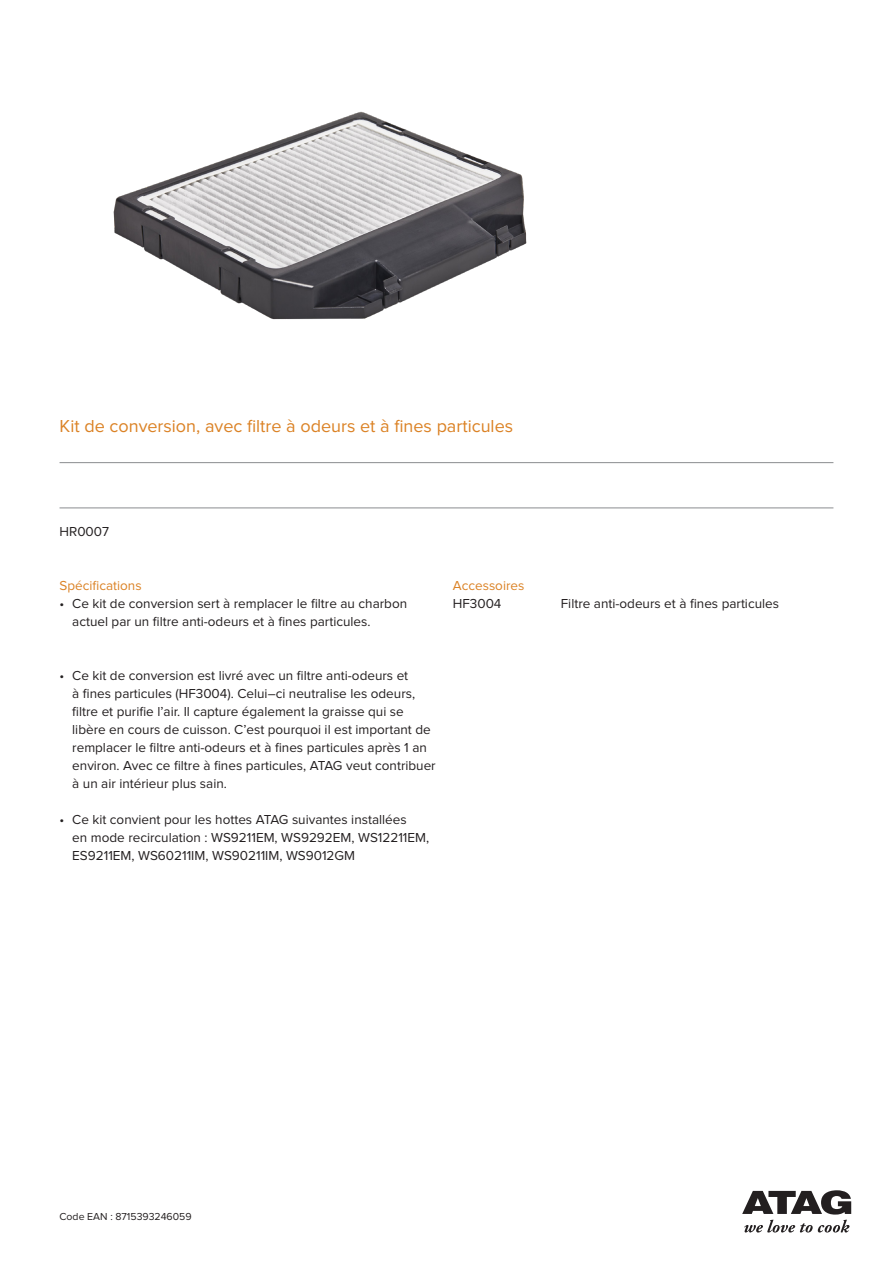
<style>
.page{position:relative;width:893px;height:1263px;background:#fff}
.page>*{position:absolute;margin:0;border:0;box-sizing:border-box;transform-origin:0 0}
.Productnaam{font:18px "Proxima Nova";color:#db8225}
.accessoire_overzicht{font:13.5px/18px "Proxima Nova";color:#231f20}
.producttekst_tussenk{font:13.5px "Proxima Nova";color:#db8225}
.type_overzicht{font:13.5px "Proxima Nova";color:#231f20}
.EANnr{font:10.5px "Proxima Nova";color:#231f20}
</style>
<div class="page">
<hr style="left:60px;top:462px;width:773px;height:1px;background:#8a8c8f">
<hr style="left:60px;top:508px;width:773px;height:1px;background:#8a8c8f">
<svg style="left:744px;top:1220px;width:105px;height:12px"></svg>
<svg style="left:742px;top:1190px;width:109px;height:24px"></svg>
<img style="left:113px;top:111px;width:414px;height:209px">
<p class="Productnaam" style="left:60px;top:418px;width:455px">Kit de conversion, avec filtre à odeurs et à fines particules</p>
<p class="type_overzicht" style="left:60px;top:525px;width:51px">HR0007</p>
<p class="producttekst_tussenk" style="left:60px;top:579px;width:84px">Spécifications</p>
<p class="accessoire_overzicht" style="left:72px;top:595px;width:336px;text-indent:-13px">• Ce kit de conversion sert à remplacer le filtre au charbon actuel par un filtre anti-odeurs et à fines particules.</p>
<p class="accessoire_overzicht" style="left:60px;top:667px;width:350px">• Ce kit de conversion est livré avec un filtre anti-odeurs et</p>
<p class="accessoire_overzicht" style="left:72px;top:685px;width:344px">à fines particules (HF3004). Celui–ci neutralise les odeurs,</p>
<p class="accessoire_overzicht" style="left:72px;top:703px;width:333px">filtre et purifie l’air. Il capture également la graisse qui se</p>
<p class="accessoire_overzicht" style="left:72px;top:721px;width:360px">libère en cours de cuisson. C’est pourquoi il est important de</p>
<p class="accessoire_overzicht" style="left:72px;top:739px;width:356px">remplacer le filtre anti-odeurs et à fines particules après 1 an</p>
<p class="accessoire_overzicht" style="left:72px;top:757px;width:365px">environ. Avec ce filtre à fines particules, ATAG veut contribuer</p>
<p class="accessoire_overzicht" style="left:72px;top:775px;width:156px">à un air intérieur plus sain.</p>
<p class="accessoire_overzicht" style="left:60px;top:811px;width:349px">• Ce kit convient pour les hottes ATAG suivantes installées</p>
<p class="accessoire_overzicht" style="left:72px;top:829px;width:358px">en mode recirculation : WS9211EM, WS9292EM, WS12211EM,<br>ES9211EM, WS60211IM, WS90211IM, WS9012GM</p>
<p class="producttekst_tussenk" style="left:453px;top:579px;width:73px">Accessoires</p>
<p class="accessoire_overzicht" style="left:453px;top:595px;width:50px">HF3004</p>
<p class="accessoire_overzicht" style="left:561px;top:595px;width:220px">Filtre anti-odeurs et à fines particules</p>
<p class="EANnr" style="left:60px;top:1212px;width:134px">Code EAN : 8715393246059</p>
</div>
